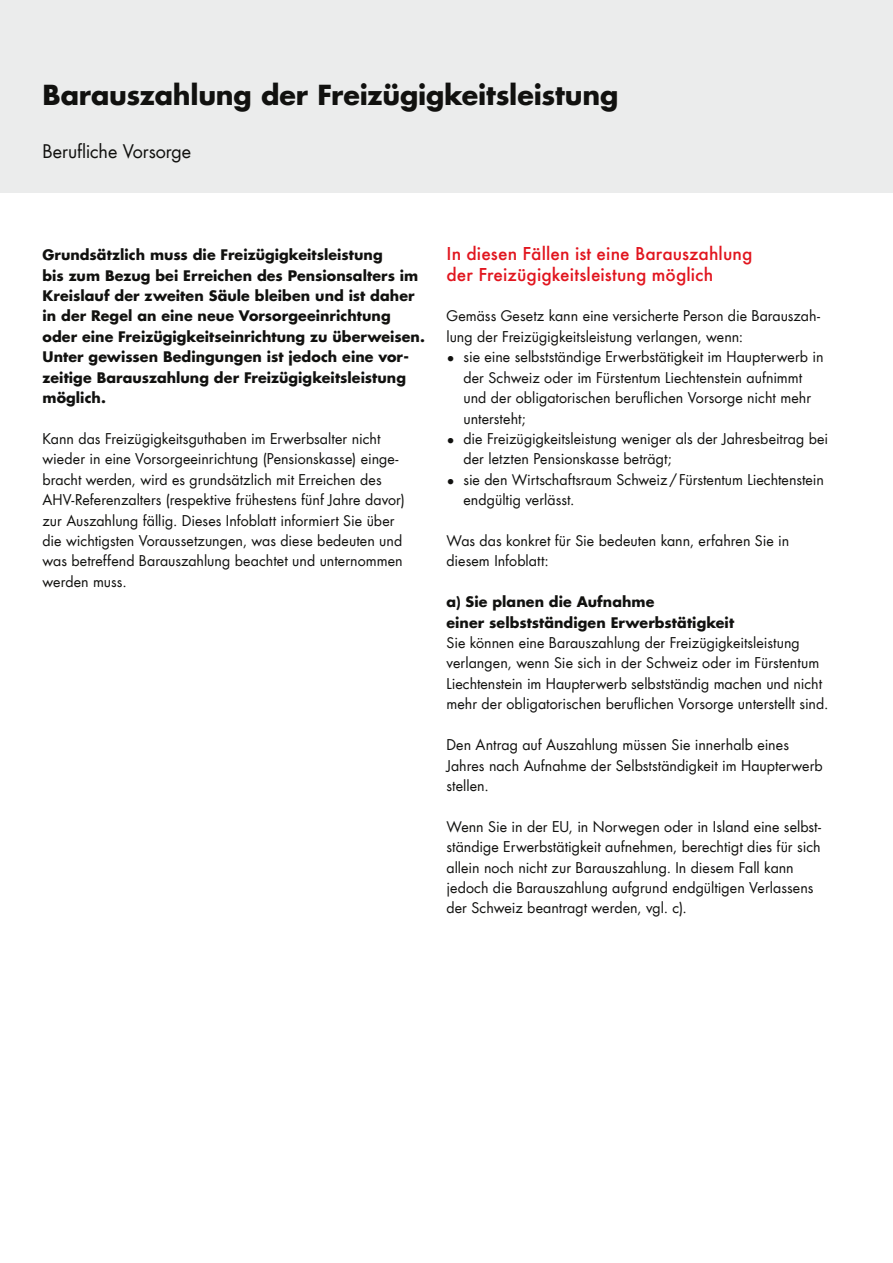
<style>
.page{position:relative;width:893px;height:1263px;background:#fff}
.page>*{position:absolute;margin:0;border:0;box-sizing:border-box;transform-origin:0 0}
.Top-Title{font:700 27px "Futura";letter-spacing:-.01em;color:#11110f}
.Top_UT{font:18px "Futura";letter-spacing:-.005em;color:#11110f}
.Haupttitel{font:500 17.25px/20.4px "Futura";letter-spacing:.005em;color:#e1151e}
.GT{font:14.25px/20.4px "Futura";color:#11110f}
.GT_Abstand{font:14.25px/20.4px "Futura";color:#11110f}
.GT_Abstand-2{font:700 14.25px/20.4px "Futura";letter-spacing:.005em;color:#11110f}
.Zwischentitel{font:700 14.25px/20.4px "Futura";letter-spacing:.005em;color:#11110f}
</style>
<div class="page">
<div style="left:0;top:0;width:893px;height:193px;background:#ebecec"></div>
<p class="Top-Title" style="left:43px;top:77px;width:577px">Barauszahlung der Freizügigkeitsleistung</p>
<p class="Top_UT" style="left:43px;top:140px;width:150px">Berufliche Vorsorge</p>
<p class="GT_Abstand-2" style="left:43px;top:244px;width:384px">Grundsätzlich muss die Freizügigkeitsleistung<br>bis zum Bezug bei Erreichen des Pensionsalters im Kreislauf der zweiten Säule bleiben und ist daher in der Regel an eine neue Vorsorgeeinrichtung oder eine Freizügigkeitseinrichtung zu überweisen.<br>Unter gewissen Bedingungen ist jedoch eine vor&shy;zeitige Barauszahlung der Freizügigkeitsleistung möglich.</p>
<p class="GT" style="left:43px;top:429px;width:364px">Kann das Freizügigkeitsguthaben im Erwerbsalter nicht wieder in eine Vorsorgeeinrichtung (Pensionskasse) einge&shy;bracht werden, wird es grundsätzlich mit Erreichen des AHV-Referenzalters (respektive frühestens fünf Jahre davor) zur Auszahlung fällig. Dieses Infoblatt informiert Sie über die wichtigsten Voraussetzungen, was diese bedeuten und was betreffend Barauszahlung beachtet und unternommen werden muss.</p>
<p class="Haupttitel" style="left:446px;top:243px;width:307px">In diesen Fällen ist eine Barauszahlung der Freizügigkeitsleistung möglich</p>
<p class="GT" style="left:446px;top:306px;width:375px">Gemäss Gesetz kann eine versicherte Person die Barauszah&shy;lung der Freizügigkeitsleistung verlangen, wenn:</p>
<p class="GT" style="left:463px;top:347px;width:362px;text-indent:-17px">• sie eine selbstständige Erwerbstätigkeit im Haupterwerb in der Schweiz oder im Fürstentum Liechtenstein aufnimmt und der obligatorischen beruflichen Vorsorge nicht mehr untersteht;</p>
<p class="GT" style="left:463px;top:429px;width:366px;text-indent:-17px">• die Freizügigkeitsleistung weniger als der Jahresbeitrag bei der letzten Pensionskasse beträgt;</p>
<p class="GT" style="left:463px;top:469px;width:362px;text-indent:-17px">• sie den Wirtschaftsraum Schweiz/Fürstentum Liechtenstein endgültig verlässt.</p>
<p class="GT" style="left:446px;top:531px;width:344px">Was das konkret für Sie bedeuten kann, erfahren Sie in diesem Infoblatt:</p>
<p class="Zwischentitel" style="left:446px;top:591px;width:289px">a) Sie planen die Aufnahme<br>einer selbstständigen Erwerbstätigkeit</p>
<p class="GT_Abstand" style="left:446px;top:633px;width:383px">Sie können eine Barauszahlung der Freizügigkeitsleistung verlangen, wenn Sie sich in der Schweiz oder im Fürstentum Liechtenstein im Haupterwerb selbstständig machen und nicht mehr der obligatorischen beruflichen Vorsorge unterstellt sind.</p>
<p class="GT_Abstand" style="left:446px;top:735px;width:378px">Den Antrag auf Auszahlung müssen Sie innerhalb eines<br>Jahres nach Aufnahme der Selbstständigkeit im Haupterwerb stellen.</p>
<p class="GT" style="left:446px;top:816px;width:376px">Wenn Sie in der EU, in Norwegen oder in Island eine selbst&shy;ständige Erwerbstätigkeit aufnehmen, berechtigt dies für sich allein noch nicht zur Barauszahlung. In diesem Fall kann jedoch die Barauszahlung aufgrund endgültigen Verlassens der Schweiz beantragt werden, vgl. c).</p>
</div>
